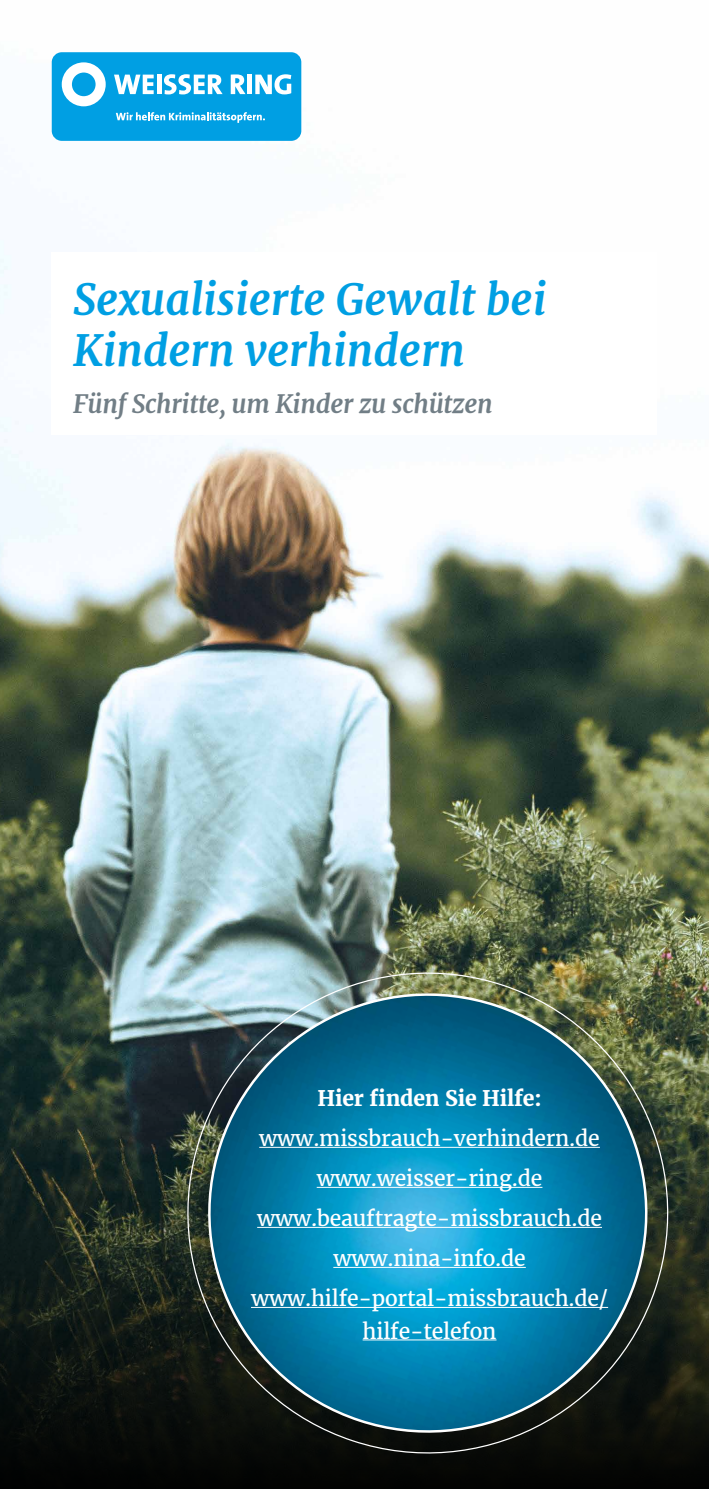
<style>
.page{position:relative;width:709px;height:1489px;background:#fff}
.page>*{position:absolute;margin:0;border:0;box-sizing:border-box;transform-origin:0 0}
.t1{font:italic 700 42.5px/51px "Merriweather";color:#009fe3}
.t2{font:italic 700 25px "Merriweather";letter-spacing:-.01em;color:#717e86}
.t3{font:21.25px/40px "Merriweather";letter-spacing:-.01em;color:#fff;text-align:center}
.t4{font:700 21.25px "Merriweather";letter-spacing:-.01em;color:#fff}
</style>
<div class="page">
<img style="left:0;top:52px;width:709px;height:979px">
<div style="left:52px;top:52px;width:249px;height:89px;background:#009fe3;border-radius:10px"></div>
<svg style="left:116px;top:112px;width:149px;height:11px"></svg>
<svg style="left:62px;top:62px;width:44px;height:44px"></svg>
<svg style="left:114px;top:75px;width:40px;height:19px"></svg>
<hr style="left:157px;top:75px;width:4px;height:19px;background:#fff">
<svg style="left:164px;top:74px;width:59px;height:20px"></svg>
<svg style="left:231px;top:74px;width:14px;height:20px"></svg>
<div style="left:247px;top:75px;width:5px;height:19px;background:#fff"></div>
<svg style="left:255px;top:74px;width:36px;height:20px"></svg>
<svg style="left:0;top:1031px;width:709px;height:457px;background:#16201b"></svg>
<img style="left:157px;top:942px;width:541px;height:539px">
<div style="left:52px;top:252px;width:605px;height:182px;background:#fff"></div>
<h1 class="t1" style="left:73px;top:274px;width:475px">Sexualisierte Gewalt bei<br>Kindern verhindern</h1>
<p class="t2" style="left:73px;top:389px;width:421px">Fünf Schritte, um Kinder zu schützen</p>
<p class="t4" style="left:317px;top:1085px;width:226px">Hier finden Sie Hilfe:</p>
<p class="t3" style="left:251px;top:1118px;width:358px">www.missbrauch-verhindern.de www.weisser-ring.de www.beauftragte-missbrauch.de www.nina-info.de www.hilfe-portal-missbrauch.de/</p>
<p class="t3" style="left:362px;top:1310px;width:135px">hilfe-telefon</p>
</div>
